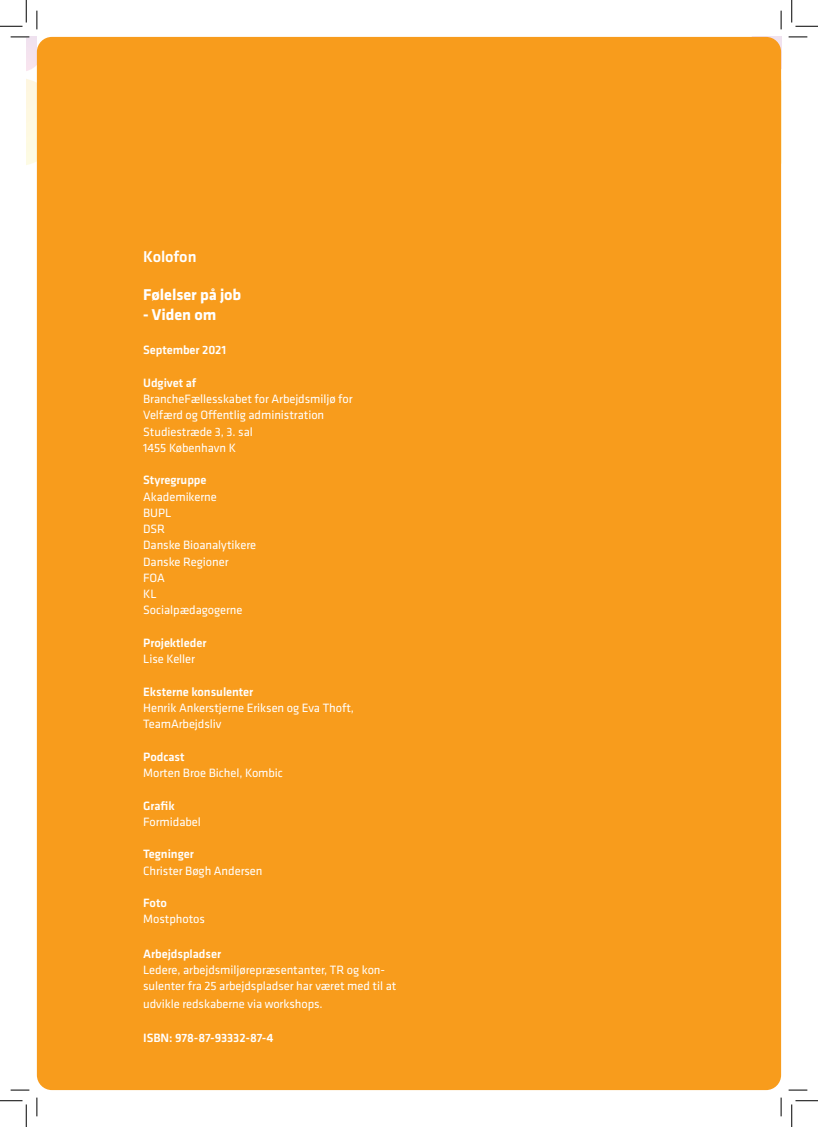
<style>
.page{position:relative;width:818px;height:1127px;background:#fff}
.page>*{position:absolute;margin:0;border:0;box-sizing:border-box;transform-origin:0 0}
.Manchet{font:700 16.25px "Klavika";letter-spacing:-.005em;color:#fff}
.t1{font:500 16.25px "Klavika";letter-spacing:-.005em;color:#fff}
.Brød_-_bullits{font:12.5px/16.2px "Klavika";letter-spacing:-.005em;color:#fff}
.Brød_-_bullits-2{font:500 12.5px "Klavika";letter-spacing:-.005em;color:#fff}
.s1{font-weight:500}
</style>
<div class="page">
<div style="left:37px;top:37px;width:744px;height:1052px;background:#f89c1c;border-radius:15px"></div>
<svg style="left:11px;top:36px;width:26px;height:138px"></svg>
<svg style="left:788px;top:36px;width:19px;height:2px"></svg>
<svg style="left:11px;top:1089px;width:18px;height:1px"></svg>
<svg style="left:788px;top:1089px;width:19px;height:1px"></svg>
<svg style="left:36px;top:11px;width:2px;height:18px"></svg>
<svg style="left:36px;top:1097px;width:2px;height:18px"></svg>
<svg style="left:780px;top:11px;width:2px;height:18px"></svg>
<svg style="left:780px;top:1097px;width:2px;height:18px"></svg>
<svg style="left:0;top:0;width:27px;height:27px"></svg>
<svg style="left:0;top:1100px;width:27px;height:26px"></svg>
<svg style="left:791px;top:0;width:27px;height:27px"></svg>
<svg style="left:791px;top:1100px;width:27px;height:26px"></svg>
<p class="t1" style="left:143px;top:245px;width:55px">Kolofon</p>
<p class="Manchet" style="left:143px;top:283px;width:100px">Følelser på job</p>
<p class="Manchet" style="left:143px;top:303px;width:75px">- Viden om</p>
<p class="Brød_-_bullits-2" style="left:143px;top:341px;width:85px">September 2021</p>
<p class="Brød_-_bullits-2" style="left:143px;top:374px;width:55px">Udgivet af</p>
<p class="Brød_-_bullits" style="left:143px;top:390px;width:211px">BrancheFællesskabet for Arbejdsmiljø for</p>
<p class="Brød_-_bullits" style="left:143px;top:406px;width:183px">Velfærd og Offentlig administration</p>
<p class="Brød_-_bullits" style="left:143px;top:423px;width:111px">Studiestræde 3, 3. sal</p>
<p class="Brød_-_bullits" style="left:143px;top:439px;width:94px">1455 København K</p>
<p class="Brød_-_bullits-2" style="left:143px;top:471px;width:65px">Styregruppe</p>
<p class="Brød_-_bullits" style="left:143px;top:488px;width:75px">Akademikerne</p>
<p class="Brød_-_bullits" style="left:143px;top:504px;width:30px">BUPL</p>
<p class="Brød_-_bullits" style="left:143px;top:520px;width:23px">DSR</p>
<p class="Brød_-_bullits" style="left:143px;top:536px;width:115px">Danske Bioanalytikere</p>
<p class="Brød_-_bullits" style="left:143px;top:553px;width:87px">Danske Regioner</p>
<p class="Brød_-_bullits" style="left:143px;top:569px;width:23px">FOA</p>
<p class="Brød_-_bullits" style="left:143px;top:585px;width:15px">KL</p>
<p class="Brød_-_bullits" style="left:143px;top:601px;width:101px">Socialpædagogerne</p>
<p class="Brød_-_bullits-2" style="left:143px;top:634px;width:65px">Projektleder</p>
<p class="Brød_-_bullits" style="left:143px;top:650px;width:53px">Lise Keller</p>
<p class="Brød_-_bullits-2" style="left:143px;top:683px;width:112px">Eksterne konsulenter</p>
<p class="Brød_-_bullits" style="left:143px;top:699px;width:212px">Henrik Ankerstjerne Eriksen og Eva Thoft,</p>
<p class="Brød_-_bullits" style="left:143px;top:715px;width:80px">TeamArbejdsliv</p>
<p class="Brød_-_bullits-2" style="left:143px;top:748px;width:43px">Podcast</p>
<p class="Brød_-_bullits" style="left:143px;top:764px;width:141px">Morten Broe Bichel, Kombic</p>
<p class="Brød_-_bullits-2" style="left:143px;top:796px;width:33px">Grafik</p>
<p class="Brød_-_bullits" style="left:143px;top:813px;width:59px">Formidabel</p>
<p class="Brød_-_bullits-2" style="left:143px;top:845px;width:52px">Tegninger</p>
<p class="Brød_-_bullits" style="left:143px;top:861px;width:121px">Christer Bøgh Andersen</p>
<p class="Brød_-_bullits-2" style="left:143px;top:894px;width:25px">Foto</p>
<p class="Brød_-_bullits" style="left:143px;top:910px;width:63px">Mostphotos</p>
<p class="Brød_-_bullits" style="left:143px;top:944px;width:255px"><span class="s1">Arbejdspladser<br></span>Ledere, arbejdsmiljørepræsentanter, TR og kon&shy;sulenter fra 25 arbejdspladser har været med til at</p>
<p class="Brød_-_bullits" style="left:143px;top:995px;width:181px">udvikle redskaberne via workshops.</p>
<p class="Brød_-_bullits-2" style="left:143px;top:1029px;width:132px">ISBN: 978-87-93332-87-4</p>
</div>
